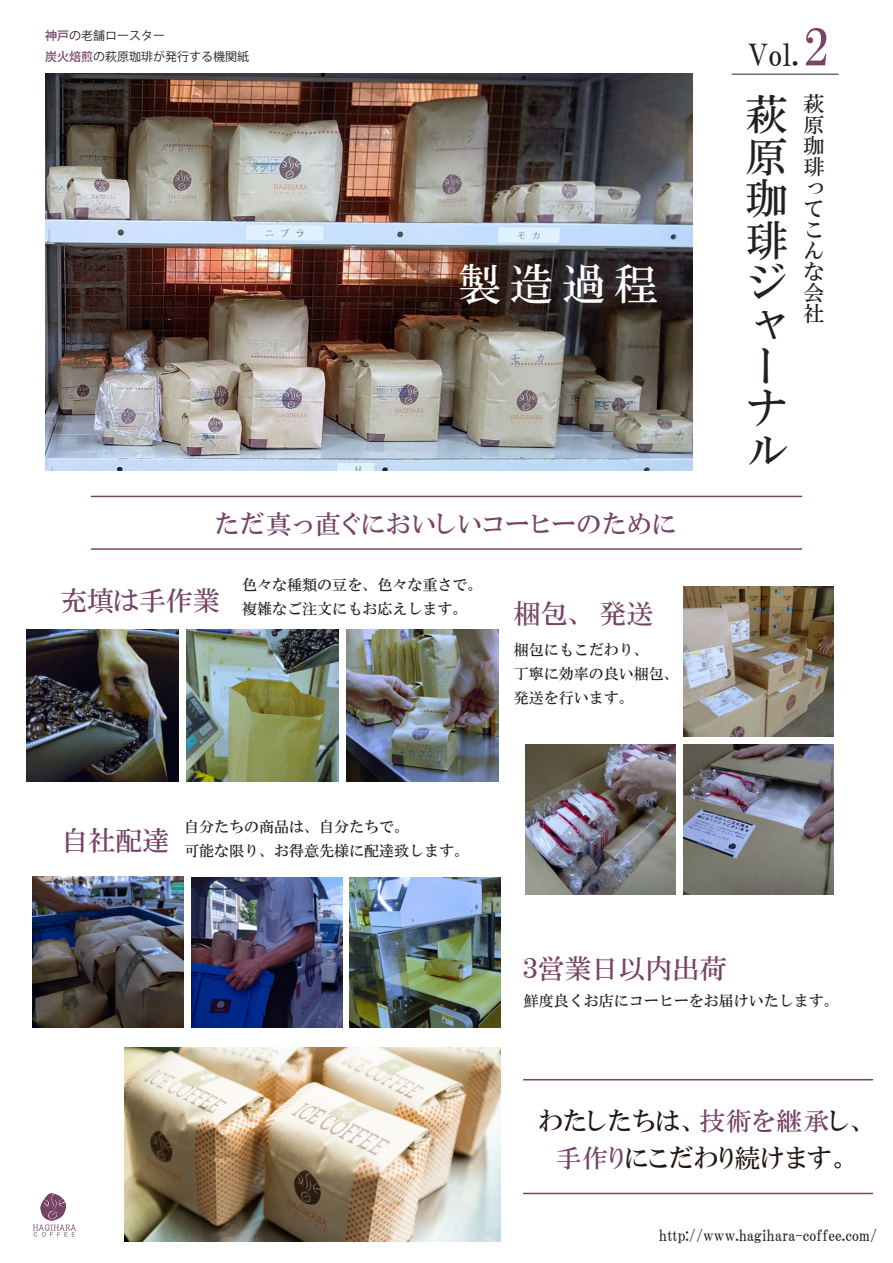
<style>
.page{position:relative;width:893px;height:1263px;background:#fff}
.page>*{position:absolute;margin:0;border:0;box-sizing:border-box;transform-origin:0 0}
.t1{font:43.5px "HGS Mincho B";color:#fff}
.t2{font:42px/42px "HGS Mincho B";color:#231f20;text-align:justify}
.t3{font:30px "HGS Mincho B";color:#231f20}
.t4{font:27px "HGP Mincho B";color:#764266}
.t5{font:25.5px/37.5px "HGP Mincho B";letter-spacing:.05em;color:#221713;text-align:center}
.t6{font:25.5px "HGP Mincho B";letter-spacing:.075em;color:#764266}
.t7{font:21px/21px "HGS Mincho B";color:#231f20;text-align:justify}
.t8{font:15px/24px "HGS Mincho B";color:#231f20}
.t9{font:15px "HGP Mincho B";color:#231f20}
.t10{font:12px/21px "Koz Go Pr 6 N";color:#231f20}
.s1{font-weight:500;color:#764266}
.s2{font-size:51px;color:#7a4469}
.s3{color:#764266}
</style>
<div class="page">
<img style="left:346px;top:630px;width:152px;height:151px">
<img style="left:350px;top:877px;width:151px;height:151px">
<img style="left:27px;top:630px;width:152px;height:151px">
<img style="left:187px;top:630px;width:151px;height:151px">
<img style="left:683px;top:586px;width:151px;height:150px">
<img style="left:32px;top:877px;width:151px;height:151px">
<img style="left:191px;top:877px;width:151px;height:151px">
<img style="left:525px;top:744px;width:151px;height:150px">
<img style="left:683px;top:744px;width:151px;height:150px">
<img style="left:45px;top:73px;width:648px;height:397px">
<hr style="left:91px;top:496px;width:711px;height:1px;background:#764266">
<hr style="left:91px;top:548px;width:711px;height:2px;background:#764266">
<img style="left:124px;top:1047px;width:377px;height:194px">
<hr style="left:524px;top:1079px;width:348px;height:1px;background:#764266">
<hr style="left:524px;top:1193px;width:348px;height:1px;background:#764266">
<hr style="left:732px;top:74px;width:106px;height:1px;background:#6c6d70">
<svg style="left:33px;top:1193px;width:43px;height:43px"></svg>
<p class="t10" style="left:45px;top:25px;width:205px"><span class="s1">神戸</span>の老舗ロースター<br><span class="s1">炭火焙煎</span>の萩原珈琲が発行する機関紙</p>
<h1 class="t1" style="left:458px;top:261px;width:202px">製造過程</h1>
<h3 class="t6" style="left:216px;top:511px;width:461px">ただ真っ直ぐにおいしいコーヒーのために</h3>
<h3 class="t4" style="left:60px;top:586px;width:161px">充填は手作業</h3>
<p class="t8" style="left:242px;top:573px;width:241px">色々な種類の豆を、色々な重さで。複雑なご注文にもお応えします。</p>
<h3 class="t4" style="left:514px;top:600px;width:141px">梱包、発送</h3>
<p class="t8" style="left:514px;top:638px;width:166px">梱包にもこだわり、<br>丁寧に効率の良い梱包、発送を行います。</p>
<h3 class="t4" style="left:62px;top:826px;width:110px">自社配達</h3>
<p class="t8" style="left:184px;top:815px;width:287px">自分たちの商品は、自分たちで。<br>可能な限り、お得意先様に配達致します。</p>
<h3 class="t3" style="left:747px;top:40px;width:82px">Vol. <span class="s2">2</span></h3>
<h2 class="t2" style="left:746px;top:93px;width:43px">萩原珈琲</h2>
<h3 class="t7" style="left:803px;top:93px;width:22px">萩原珈琲ってこんな会社</h3>
<h2 class="t2" style="left:746px;top:261px;width:43px;text-align:left">ジャーナル</h2>
<h3 class="t4" style="left:523px;top:954px;width:205px">３営業日以内出荷</h3>
<p class="t8" style="left:524px;top:988px;width:317px">鮮度良くお店にコーヒーをお届けいたします。</p>
<h3 class="t5" style="left:538px;top:1102px;width:330px">わたしたちは、<span class="s3">技術を継承</span>し、<span class="s3">手作り</span>にこだわり続けます。</h3>
<p class="t9" style="left:659px;top:1228px;width:220px">http://www.hagihara-coffee.com/</p>
</div>
